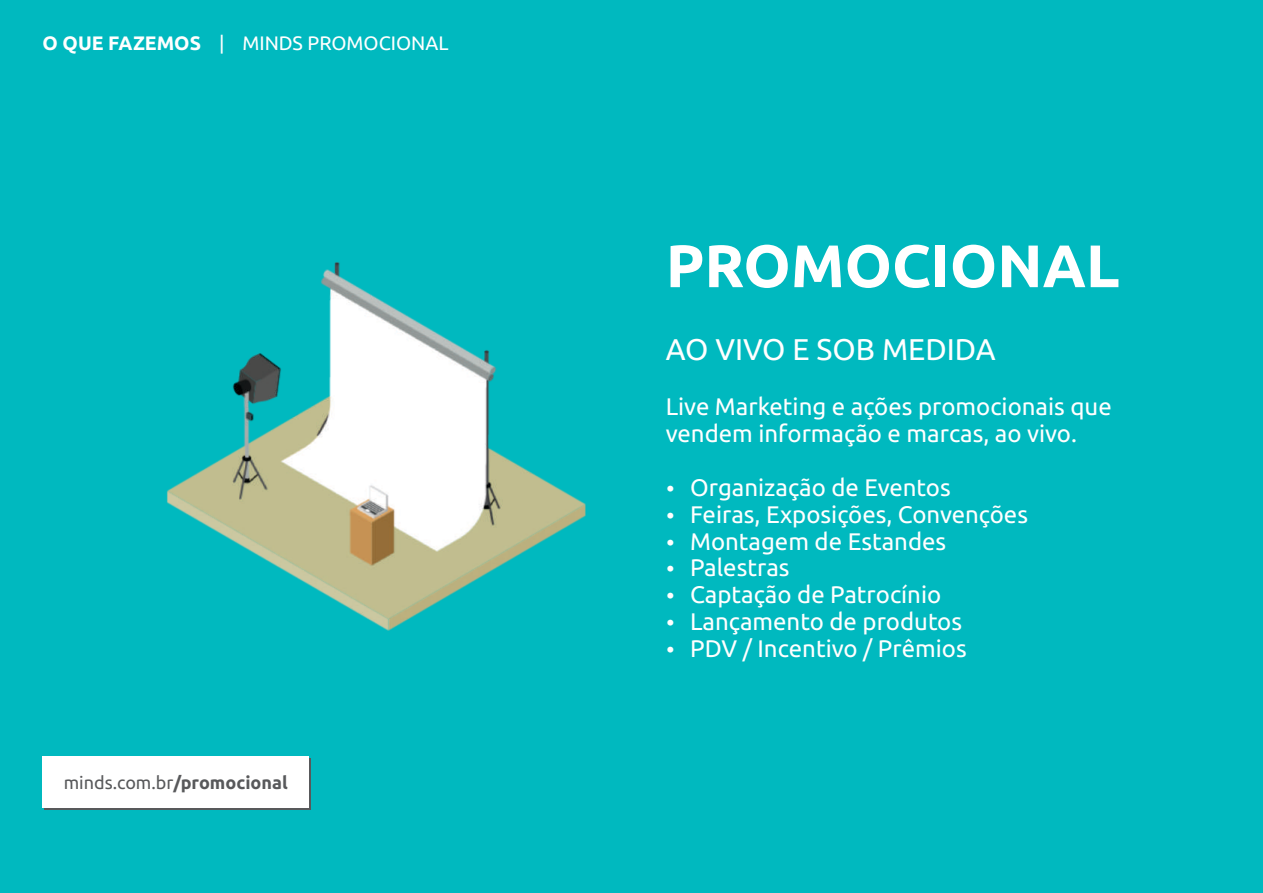
<style>
.page{position:relative;width:1263px;height:893px;background:#00b9bf}
.page>*{position:absolute;margin:0;border:0;box-sizing:border-box;transform-origin:0 0}
.t1{font:700 60px "Ubuntu";color:#fff}
.t2{font:30px "Ubuntu";color:#fff}
.t3{font:24px/26.8px "Ubuntu";color:#fff}
.t4{font:19.5px "Ubuntu";color:#fff}
.t5{font:18px "Ubuntu";color:#58595b}
.s1{font-weight:700}
</style>
<div class="page">
<div style="left:44px;top:759px;width:267px;height:51px;background:#58595b"></div>
<img style="left:166px;top:262px;width:420px;height:369px">
<div style="left:43px;top:757px;width:266px;height:51px;background:#fff"></div>
<p class="t4" style="left:43px;top:35px;width:407px"><span class="s1">O QUE FAZEMOS</span> | MINDS PROMOCIONAL</p>
<p class="t5" style="left:64px;top:775px;width:225px">minds.com.br<span class="s1">/promocional</span></p>
<h1 class="t1" style="left:666px;top:241px;width:455px">PROMOCIONAL</h1>
<p class="t2" style="left:666px;top:337px;width:331px">AO VIVO E SOB MEDIDA</p>
<p class="t3" style="left:666px;top:394px;width:448px">Live Marketing e ações promocionais que vendem informação e marcas, ao vivo.</p>
<p class="t3" style="left:690px;top:475px;width:339px">Organização de Eventos<br>Feiras, Exposições, Convenções<br>Montagem de Estandes<br>Palestras<br>Captação de Patrocínio<br>Lançamento de produtos<br>PDV / Incentivo / Prêmios</p>
</div>
